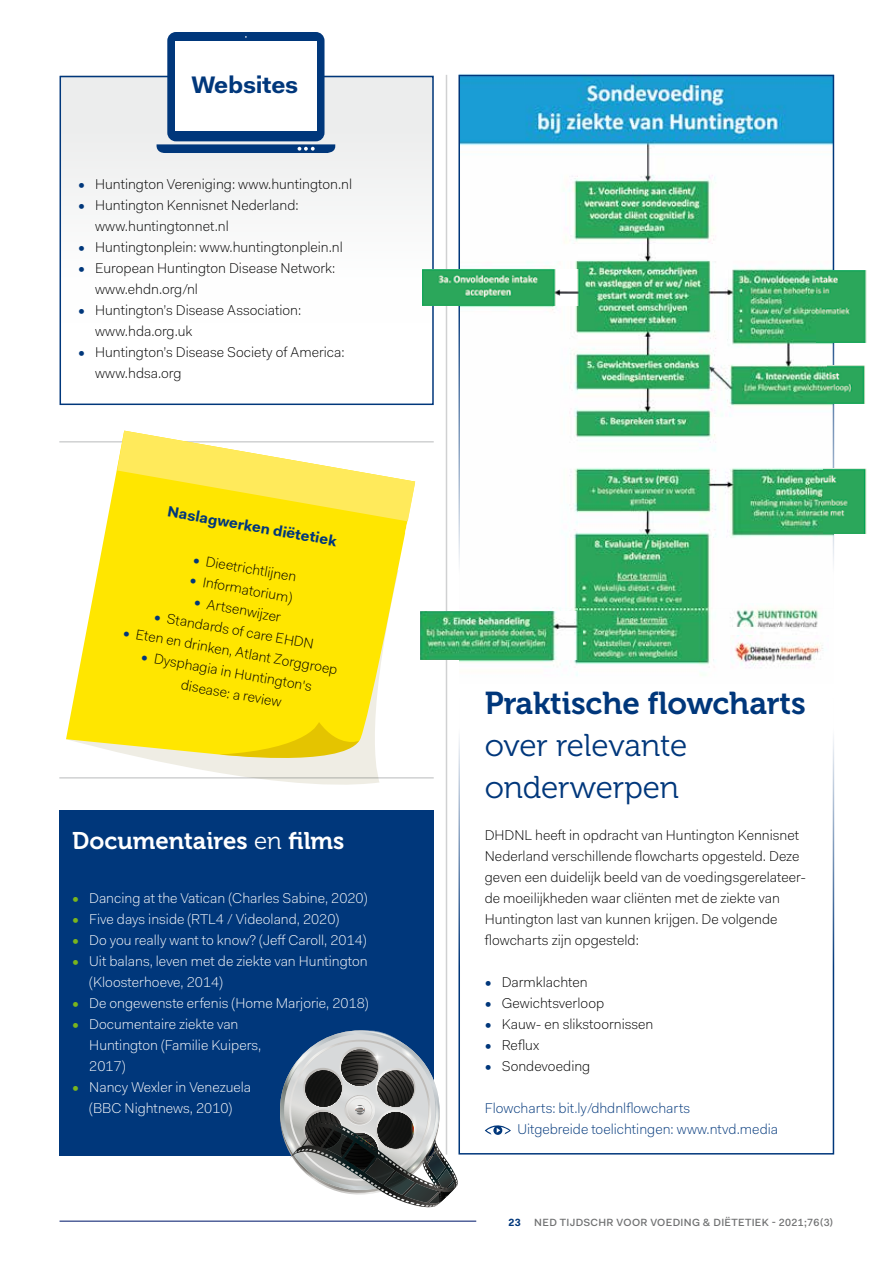
<style>
.page{position:relative;width:893px;height:1263px;background:#fff}
.page>*{position:absolute;margin:0;border:0;box-sizing:border-box;transform-origin:0 0}
.t1{font:31.5px/42px "Museo 300";letter-spacing:-.005em;color:#00377b}
.t2{font:31.5px "Museo 700";letter-spacing:-.005em;color:#00377b}
.t3{font:24px "Museo 700";color:#fff}
.t4{font:700 24px "Fakt Pro";color:#00377b}
.t5{font:700 15px "Fakt Pro";color:#00377b}
.t6{font:300 14.25px/21px "Fakt Pro";color:#000}
.t7{font:300 14.25px/21px "Fakt Pro";color:#fff}
.t8{font:300 14.25px/21px "Fakt Pro";color:#00377b}
.t9{font:500 10.5px "Fakt Pro";letter-spacing:.03em;color:#707172}
.t10{font:700 10.5px "Fakt Pro";color:#00377b}
.s1{color:#00377b}
.s2{font-family:"Museo 300"}
.s3{color:#7ab51d}
</style>
<div class="page">
<div style="left:60px;top:76px;width:373px;height:247px;background:#f6f7f7"></div>
<hr style="left:446px;top:75px;width:1px;height:1079px;background:#d0d1d2">
<svg style="left:485px;top:1125px;width:26px;height:10px"></svg>
<hr style="left:59px;top:441px;width:375px;height:2px;background:#d0d1d2">
<hr style="left:59px;top:777px;width:375px;height:2px;background:#d0d1d2">
<div style="left:60px;top:810px;width:374px;height:345px;background:#00377b"></div>
<svg style="left:66px;top:766px;width:333px;height:19px"></svg>
<svg style="left:66px;top:442px;width:339px;height:324px;fill:#ffe600"></svg>
<svg style="left:117px;top:431px;width:298px;height:102px"></svg>
<svg style="left:220px;top:722px;width:139px;height:46px;background:#f3de3e"></svg>
<div style="left:60px;top:76px;width:374px;height:329px;border:2px solid #00377b"></div>
<img style="left:459px;top:73px;width:374px;height:603px">
<img style="left:722px;top:603px;width:101px;height:37px">
<img style="left:730px;top:636px;width:98px;height:40px">
<div style="left:167px;top:32px;width:157px;height:109px;background:#00377b;border-radius:9px"></div>
<div style="left:175px;top:41px;width:141px;height:90px;background:#fff"></div>
<svg style="left:157px;top:144px;width:178px;height:9px;background:#124584"></svg>
<div style="left:458px;top:75px;width:376px;height:534px;border:2px solid #00377b"></div>
<div style="left:458px;top:697px;width:376px;height:457px;border:2px solid #00377b"></div>
<svg style="left:269px;top:1030px;width:189px;height:178px"></svg>
<img style="left:423px;top:270px;width:160px;height:36px">
<img style="left:420px;top:611px;width:163px;height:48px">
<img style="left:816px;top:270px;width:51px;height:73px">
<img style="left:827px;top:366px;width:38px;height:38px">
<img style="left:823px;top:469px;width:44px;height:65px">
<hr style="left:60px;top:1220px;width:416px;height:2px;background:#51629a">
<h2 class="t4" style="left:191px;top:68px;width:108px">Websites</h2>
<p class="t6" style="left:78px;top:174px;width:276px"><span class="s1">•</span> Huntington Vereniging: www.huntington.nl</p>
<p class="t6" style="left:95px;top:195px;width:205px;text-indent:-17px"><span class="s1">•</span> Huntington Kennisnet Nederland: www.huntingtonnet.nl</p>
<p class="t6" style="left:78px;top:237px;width:266px"><span class="s1">•</span> Huntingtonplein: www.huntingtonplein.nl</p>
<p class="t6" style="left:95px;top:258px;width:242px;text-indent:-17px"><span class="s1">•</span> European Huntington Disease Network: www.ehdn.org/nl</p>
<p class="t6" style="left:95px;top:300px;width:208px;text-indent:-17px"><span class="s1">•</span> Huntington’s Disease Association: www.hda.org.uk</p>
<p class="t6" style="left:95px;top:342px;width:251px;text-indent:-17px"><span class="s1">•</span> Huntington’s Disease Society of America: www.hdsa.org</p>
<p class="t5" style="left:169px;top:501px;width:173px;rotate:10deg">Naslagwerken diëtetiek</p>
<p class="t6" style="left:195px;top:548px;width:107px;rotate:10deg"><span class="s1">•</span> Dieetrichtlijnen</p>
<p class="t6" style="left:192px;top:569px;width:105px;rotate:10deg"><span class="s1">•</span> Inform atorium )</p>
<p class="t6" style="left:196px;top:591px;width:92px;rotate:10deg"><span class="s1">•</span> Artsenwijzer</p>
<p class="t6" style="left:156px;top:605px;width:163px;rotate:10deg"><span class="s1">•</span> Standards ofcare EHDN</p>
<p class="t6" style="left:125px;top:621px;width:218px;rotate:10deg"><span class="s1">•</span> Eten en drinken, AtlantZorggroep</p>
<p class="t6" style="left:187px;top:653px;width:131px;text-indent:-44px;rotate:10deg"><span class="s1">•</span> Dysphagia in Huntington's disease: a review</p>
<h2 class="t3" style="left:72px;top:827px;width:274px">Documentaires <span class="s2">en</span> films</h2>
<p class="t7" style="left:72px;top:888px;width:297px"><span class="s3">•</span> Dancing at the Vatican (Charles Sabine, 2020)</p>
<p class="t7" style="left:72px;top:909px;width:268px"><span class="s3">•</span> Five days inside (RTL4 / Videoland, 2020)</p>
<p class="t7" style="left:72px;top:930px;width:296px"><span class="s3">•</span> Do you really want to know? (Jeff Caroll, 2014)</p>
<p class="t7" style="left:89px;top:951px;width:280px;text-indent:-17px"><span class="s3">•</span> Uit balans, leven met de ziekte van Huntington (Kloosterhoeve, 2014)</p>
<p class="t7" style="left:72px;top:993px;width:298px"><span class="s3">•</span> De ongewenste erfenis (Home Marjorie, 2018)</p>
<p class="t7" style="left:89px;top:1014px;width:174px;text-indent:-17px"><span class="s3">•</span> Documentaire ziekte van<br>Huntington (Familie Kuipers,<br>2017)</p>
<p class="t7" style="left:72px;top:1077px;width:180px;text-align:center"><span class="s3">•</span> Nancy Wexler in Venezuela (BBC Nightnews, 2010)</p>
<h1 class="t2" style="left:485px;top:686px;width:323px">Praktische flowcharts</h1>
<h1 class="t1" style="left:485px;top:725px;width:204px">over relevante onderwerpen</h1>
<p class="t6" style="left:485px;top:825px;width:323px">DHDNL heeft in opdracht van Huntington Kennisnet Nederland verschillende flowcharts opgesteld. Deze geven een duidelijk beeld van de voedingsgerelateer&shy;de moeilijkheden waar cliënten met de ziekte van Huntington last van kunnen krijgen. De volgende flowcharts zijn opgesteld:</p>
<p class="t6" style="left:485px;top:972px;width:104px"><span class="s1">•</span> Darmklachten</p>
<p class="t6" style="left:485px;top:993px;width:121px"><span class="s1">•</span> Gewichtsverloop</p>
<p class="t6" style="left:485px;top:1014px;width:170px"><span class="s1">•</span> Kauw- en slikstoornissen</p>
<p class="t6" style="left:485px;top:1035px;width:56px"><span class="s1">•</span> Reflux</p>
<p class="t6" style="left:485px;top:1056px;width:107px"><span class="s1">•</span> Sondevoeding</p>
<p class="t8" style="left:517px;top:1098px;width:262px;text-indent:-33px">Flowcharts: bit.ly/dhdnlflowcharts<br>Uitgebreide toelichtingen: www.ntvd.media</p>
<p class="t10" style="left:509px;top:1215px;width:14px">23</p>
<p class="t9" style="left:534px;top:1215px;width:301px">NED TIJDSCHR VOOR VOEDING &amp; DIËTETIEK - 2021;76(3)</p>
</div>
